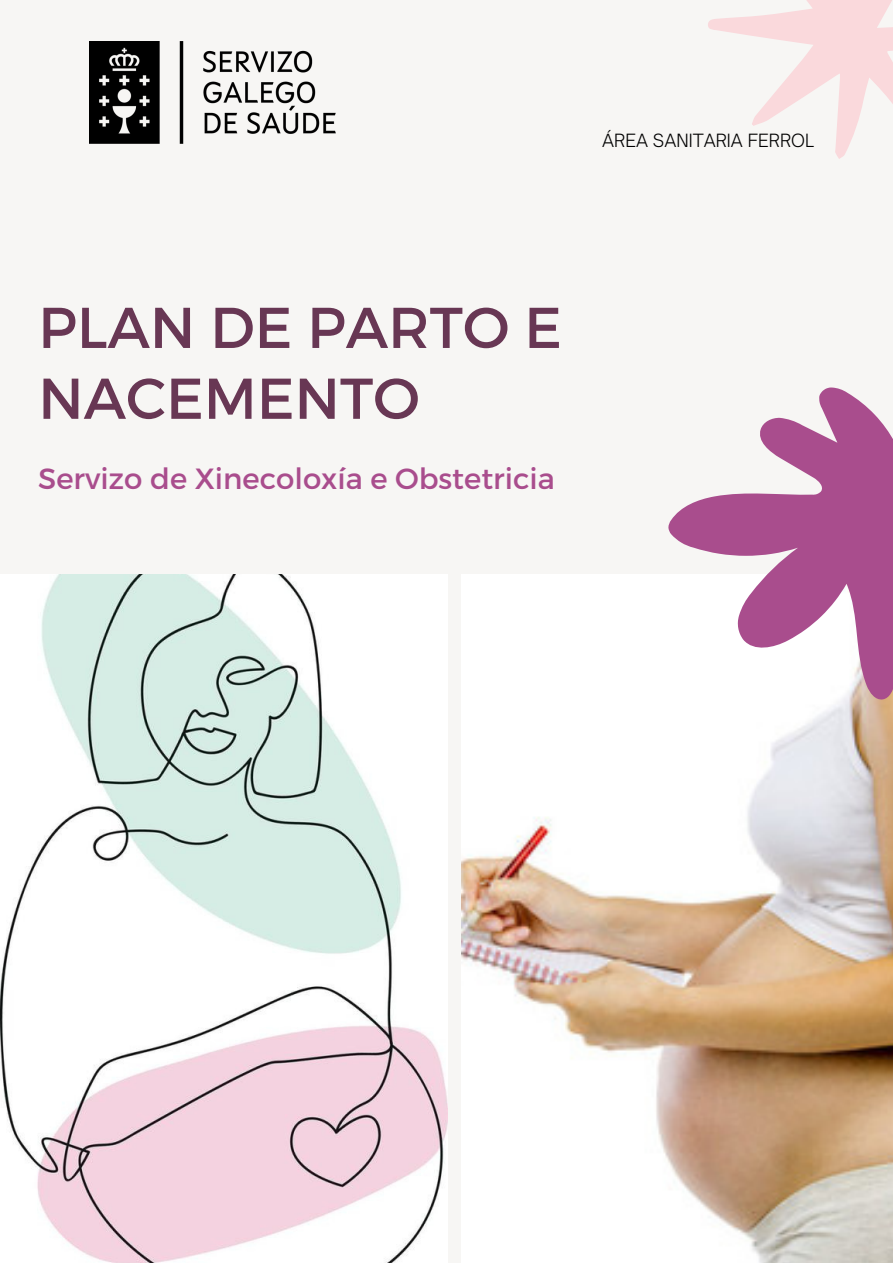
<style>
.page{position:relative;width:893px;height:1264px;background:#fff}
.page>*{position:absolute;margin:0;border:0;box-sizing:border-box;transform-origin:0 0}
.t1{font:57.45px/70.8px "Montserrat";color:#683754}
.t2{font:29.25px "Montserrat";color:#a94d8d}
.t3{font:300 17.4px "Open Sauce One";color:#000}
</style>
<div class="page">
<div style="left:0;top:0;width:892px;height:1262px;background:#f7f6f4"></div>
<img style="left:0;top:574px;width:447px;height:688px">
<img style="left:461px;top:574px;width:431px;height:688px">
<svg style="left:708px;top:0;width:184px;height:159px"></svg>
<svg style="left:641px;top:387px;width:251px;height:362px"></svg>
<img style="left:89px;top:42px;width:246px;height:101px">
<p class="t3" style="left:602px;top:130px;width:213px">ÁREA SANITARIA FERROL</p>
<p class="t1" style="left:38px;top:289px;width:525px">PLAN DE PARTO E<br>NACEMENTO</p>
<p class="t2" style="left:38px;top:459px;width:518px">Servizo de Xinecoloxía e Obstetricia</p>
</div>
